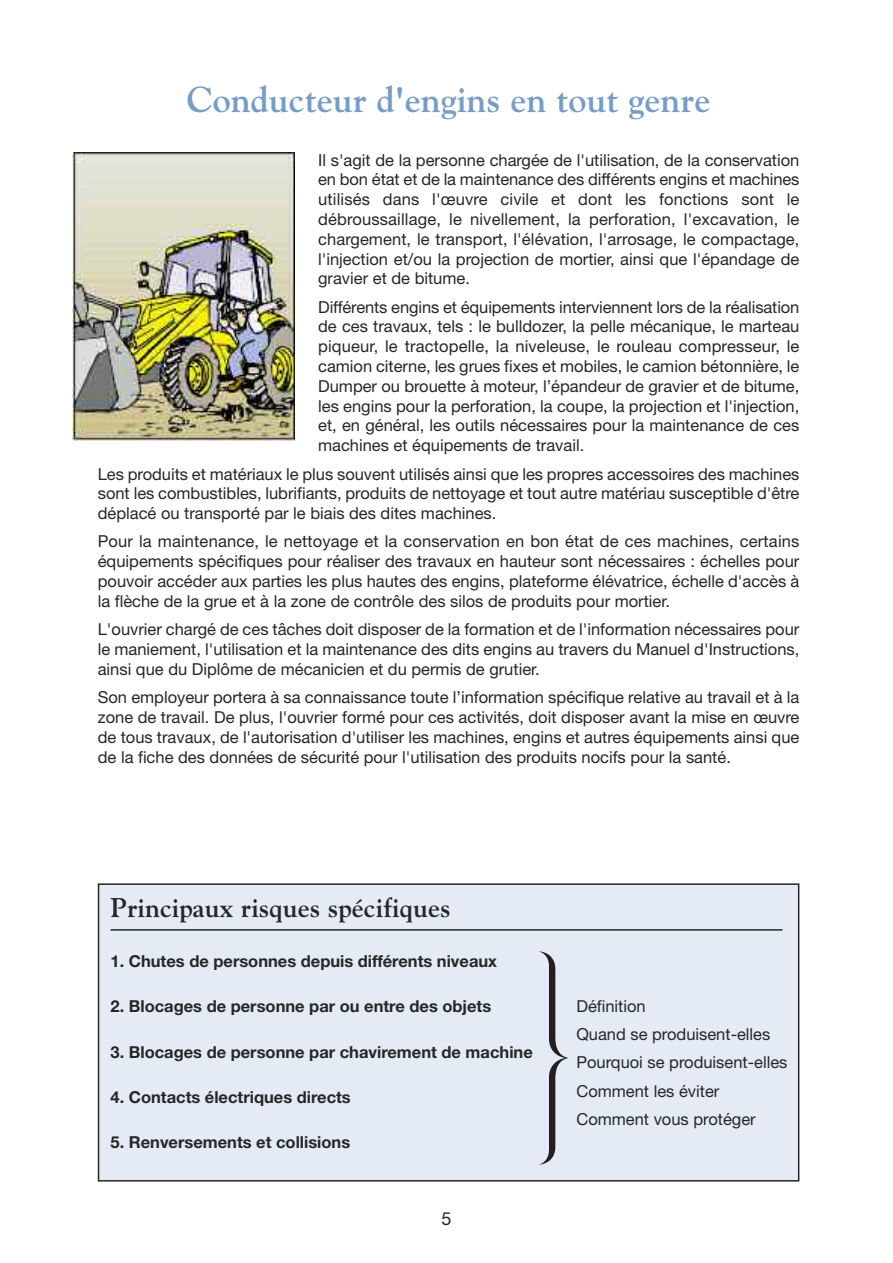
<style>
.page{position:relative;width:893px;height:1263px;background:#fff}
.page>*{position:absolute;margin:0;border:0;box-sizing:border-box;transform-origin:0 0}
.t1{font:700 36px "Goudy";color:#779dc6}
.t2{font:700 27px "Goudy";color:#272627}
.t3{font:18px "Helvetica Neue";color:#272627}
.t4{font:16.5px/19.8px "Helvetica Neue";color:#272627;text-align:justify}
.t5{font:700 16.5px "Helvetica Neue";color:#272627}
</style>
<div class="page">
<div style="left:99px;top:884px;width:700px;height:297px;background:#e4ebf4"></div>
<div style="left:98px;top:883px;width:701px;height:298px;border:2px solid #272627"></div>
<img style="left:73px;top:153px;width:222px;height:288px">
<hr style="left:111px;top:929px;width:671px;height:2px;background:#272627">
<svg style="left:539px;top:951px;width:30px;height:214px"></svg>
<h1 class="t1" style="left:187px;top:78px;width:525px">Conducteur d'engins en tout genre</h1>
<p class="t4" style="left:318px;top:151px;width:483px">Il s'agit de la personne chargée de l'utilisation, de la conservation en bon état et de la maintenance des différents engins et machines utilisés dans l'œuvre civile et dont les fonctions sont le débroussaillage, le nivellement, la perforation, l'excavation, le chargement, le transport, l'élévation, l'arrosage, le compactage, l'injection et/ou la projection de mortier, ainsi que l'épandage de gravier et de bitume.</p>
<p class="t4" style="left:318px;top:298px;width:483px">Différents engins et équipements interviennent lors de la réalisation de ces travaux, tels : le bulldozer, la pelle mécanique, le marteau piqueur, le tractopelle, la niveleuse, le rouleau compresseur, le camion citerne, les grues fixes et mobiles, le camion bétonnière, le Dumper ou brouette à moteur, l’épandeur de gravier et de bitume, les engins pour la perforation, la coupe, la projection et l'injection, et, en général, les outils nécessaires pour la maintenance de ces machines et équipements de travail.</p>
<p class="t4" style="left:98px;top:465px;width:703px">Les produits et matériaux le plus souvent utilisés ainsi que les propres accessoires des machines sont les combustibles, lubrifiants, produits de nettoyage et tout autre matériau susceptible d'être déplacé ou transporté par le biais des dites machines.</p>
<p class="t4" style="left:98px;top:533px;width:703px">Pour la maintenance, le nettoyage et la conservation en bon état de ces machines, certains équipements spécifiques pour réaliser des travaux en hauteur sont nécessaires : échelles pour pouvoir accéder aux parties les plus hautes des engins, plateforme élévatrice, échelle d'accès à la flèche de la grue et à la zone de contrôle des silos de produits pour mortier.</p>
<p class="t4" style="left:98px;top:621px;width:703px">L'ouvrier chargé de ces tâches doit disposer de la formation et de l'information nécessaires pour le maniement, l'utilisation et la maintenance des dits engins au travers du Manuel d'Instructions, ainsi que du Diplôme de mécanicien et du permis de grutier.</p>
<p class="t4" style="left:98px;top:689px;width:703px">Son employeur portera à sa connaissance toute l’information spécifique relative au travail et à la zone de travail. De plus, l'ouvrier formé pour ces activités, doit disposer avant la mise en œuvre de tous travaux, de l'autorisation d'utiliser les machines, engins et autres équipements ainsi que de la fiche des données de sécurité pour l'utilisation des produits nocifs pour la santé.</p>
<h2 class="t2" style="left:111px;top:892px;width:342px">Principaux risques spécifiques</h2>
<p class="t5" style="left:111px;top:955px;width:388px">1. Chutes de personnes depuis différents niveaux</p>
<p class="t5" style="left:111px;top:1000px;width:382px">2. Blocages de personne par ou entre des objets</p>
<p class="t5" style="left:111px;top:1046px;width:424px">3. Blocages de personne par chavirement de machine</p>
<p class="t5" style="left:111px;top:1091px;width:242px">4. Contacts électriques directs</p>
<p class="t5" style="left:111px;top:1136px;width:241px">5. Renversements et collisions</p>
<p class="t3" style="left:441px;top:1212px;width:12px">5</p>
<p class="t4" style="left:576px;top:993px;width:213px;line-height:28.3px;text-align:left">Définition<br>Quand se produisent-elles<br>Pourquoi se produisent-elles<br>Comment les éviter<br>Comment vous protéger</p>
</div>
